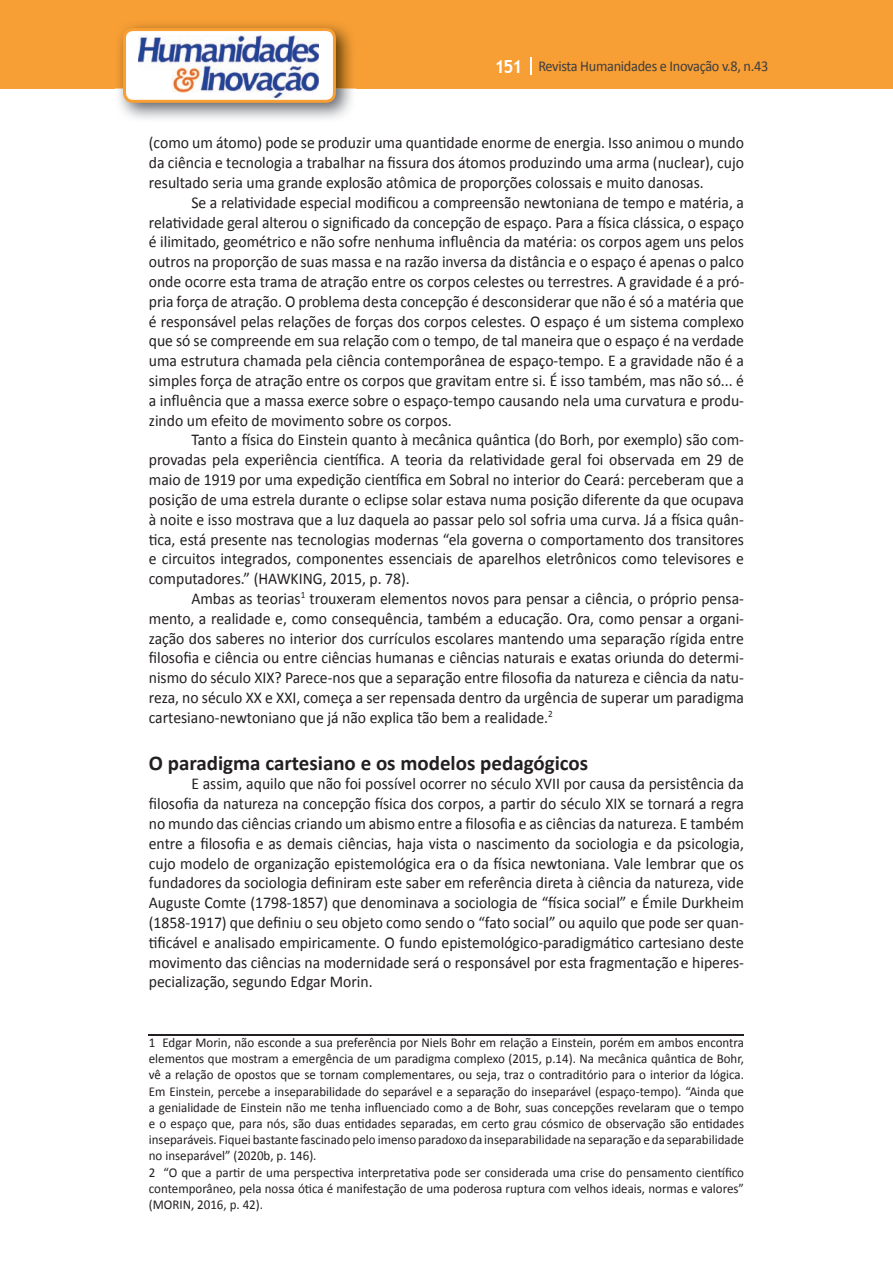
<style>
.page{position:relative;width:893px;height:1263px;background:#fff}
.page>*{position:absolute;margin:0;border:0;box-sizing:border-box;transform-origin:0 0}
.t1{font:700 21px "Calibri";color:#231f20}
.t2{font:16.5px/19.8px "Calibri";color:#231f20;text-align:justify;scale:.95 1}
.t3{font:15px "Calibri";letter-spacing:-.02em;color:#3e3e3f;scale:.95 1}
.t4{font:13.5px/16.2px "Calibri";color:#231f20;scale:.96 1}
.s1{font-family:"Trebuchet MS";font-weight:700;font-size:18px;color:#fff}
</style>
<div class="page">
<div style="left:0;top:0;width:893px;height:88px;background:#f79e34"></div>
<svg style="left:530px;top:57px;width:2px;height:18px"></svg>
<img style="left:115px;top:24px;width:241px;height:95px">
<svg style="left:123px;top:28px;width:213px;height:75px"></svg>
<hr style="left:149px;top:1034px;width:595px;height:2px;background:#231f20">
<p class="t3" style="left:495px;top:57px;width:290px"><span class="s1">151</span> Revista Humanidades e Inovação v.8, n.43</p>
<p class="t2" style="left:149px;top:133px;width:628px">(como um átomo) pode se produzir uma quantidade enorme de energia. Isso animou o mundo da ciência e tecnologia a trabalhar na fissura dos átomos produzindo uma arma (nuclear), cujo resultado seria uma grande explosão atômica de proporções colossais e muito danosas.</p>
<p class="t2" style="left:149px;top:193px;width:628px;text-indent:43px">Se a relatividade especial modificou a compreensão newtoniana de tempo e matéria, a relatividade geral alterou o significado da concepção de espaço. Para a física clássica, o espaço é ilimitado, geométrico e não sofre nenhuma influência da matéria: os corpos agem uns pelos outros na proporção de suas massa e na razão inversa da distância e o espaço é apenas o palco onde ocorre esta trama de atração entre os corpos celestes ou terrestres. A gravidade é a pró&shy;pria força de atração. O problema desta concepção é desconsiderar que não é só a matéria que é responsável pelas relações de forças dos corpos celestes. O espaço é um sistema complexo que só se compreende em sua relação com o tempo, de tal maneira que o espaço é na verdade uma estrutura chamada pela ciência contemporânea de espaço-tempo. E a gravidade não é a simples força de atração entre os corpos que gravitam entre si. É isso também, mas não só... é a influência que a massa exerce sobre o espaço-tempo causando nela uma curvatura e produ&shy;zindo um efeito de movimento sobre os corpos.</p>
<p class="t2" style="left:149px;top:430px;width:628px;text-indent:43px">Tanto a física do Einstein quanto à mecânica quântica (do Borh, por exemplo) são com&shy;provadas pela experiência científica. A teoria da relatividade geral foi observada em 29 de maio de 1919 por uma expedição científica em Sobral no interior do Ceará: perceberam que a posição de uma estrela durante o eclipse solar estava numa posição diferente da que ocupava à noite e isso mostrava que a luz daquela ao passar pelo sol sofria uma curva. Já a física quân&shy;tica, está presente nas tecnologias modernas “ela governa o comportamento dos transitores e circuitos integrados, componentes essenciais de aparelhos eletrônicos como televisores e computadores.” (HAWKING, 2015, p. 78).</p>
<p class="t2" style="left:149px;top:589px;width:628px;text-indent:43px">Ambas as teorias<sup>1</sup> trouxeram elementos novos para pensar a ciência, o próprio pensa&shy;mento, a realidade e, como consequência, também a educação. Ora, como pensar a organi&shy;zação dos saberes no interior dos currículos escolares mantendo uma separação rígida entre filosofia e ciência ou entre ciências humanas e ciências naturais e exatas oriunda do determi&shy;nismo do século XIX? Parece-nos que a separação entre filosofia da natureza e ciência da natu&shy;reza, no século XX e XXI, começa a ser repensada dentro da urgência de superar um paradigma cartesiano-newtoniano que já não explica tão bem a realidade.<sup>2</sup></p>
<p class="t1" style="left:149px;top:749px;width:441px">O paradigma cartesiano e os modelos pedagógicos</p>
<p class="t2" style="left:149px;top:774px;width:628px;text-indent:43px">E assim, aquilo que não foi possível ocorrer no século XVII por causa da persistência da filosofia da natureza na concepção física dos corpos, a partir do século XIX se tornará a regra no mundo das ciências criando um abismo entre a filosofia e as ciências da natureza. E também entre a filosofia e as demais ciências, haja vista o nascimento da sociologia e da psicologia, cujo modelo de organização epistemológica era o da física newtoniana. Vale lembrar que os fundadores da sociologia definiram este saber em referência direta à ciência da natureza, vide Auguste Comte (1798-1857) que denominava a sociologia de “física social” e Émile Durkheim (1858-1917) que definiu o seu objeto como sendo o “fato social” ou aquilo que pode ser quan&shy;tificável e analisado empiricamente. O fundo epistemológico-paradigmático cartesiano deste movimento das ciências na modernidade será o responsável por esta fragmentação e hiperes&shy;pecialização, segundo Edgar Morin.</p>
<p class="t4" style="left:149px;top:1034px;width:621px">1 Edgar Morin, não esconde a sua preferência por Niels Bohr em relação a Einstein, porém em ambos encontra elementos que mostram a emergência de um paradigma complexo (2015, p.14). Na mecânica quântica de Bohr, vê a relação de opostos que se tornam complementares, ou seja, traz o contraditório para o interior da lógica.<br>Em Einstein, percebe a inseparabilidade do separável e a separação do inseparável (espaço-tempo). “Ainda que a genialidade de Einstein não me tenha influenciado como a de Bohr, suas concepções revelaram que o tempo e o espaço que, para nós, são duas entidades separadas, em certo grau cósmico de observação são entidades inseparáveis. Fiquei bastante fascinado pelo imenso paradoxo da inseparabilidade na separação e da separabilidade no inseparável” (2020b, p. 146).<br>2 “O que a partir de uma perspectiva interpretativa pode ser considerada uma crise do pensamento científico contemporâneo, pela nossa ótica é manifestação de uma poderosa ruptura com velhos ideais, normas e valores” (MORIN, 2016, p. 42).</p>
</div>
